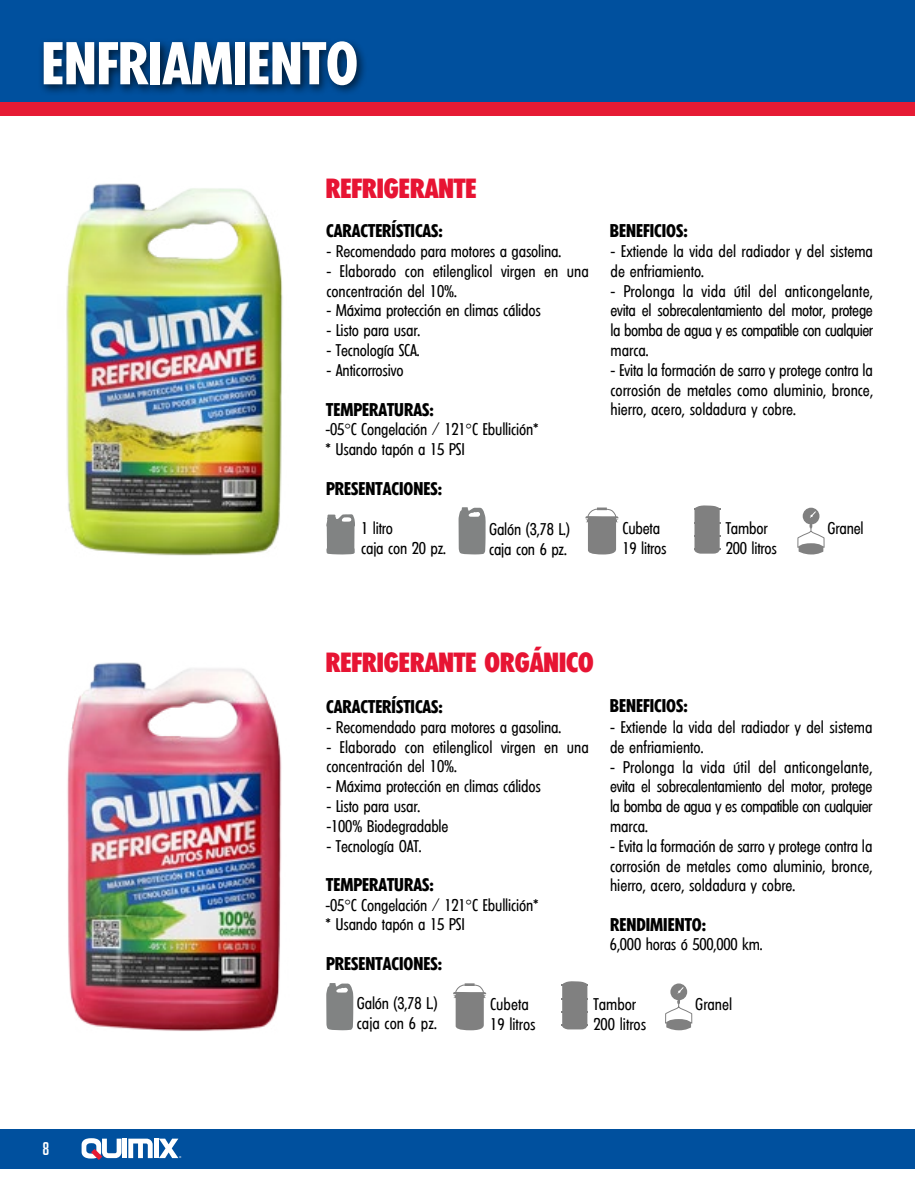
<style>
.page{position:relative;width:915px;height:1191px;background:#fff}
.page>*{position:absolute;margin:0;border:0;box-sizing:border-box;transform-origin:0 0}
.t1{font:600 condensed 58.5px "Limerick";color:#fff}
.t2{font:800 condensed 27px "Limerick";color:#e71433}
.t3{font:600 condensed 18px "Limerick";color:#000}
.t4{font:18px "Big Noodle Titling";color:#fff}
.t5{font:condensed 16.5px/19.8px "Limerick";letter-spacing:-.01em;color:#000}
.t6{font:800 condensed 2.7px "Limerick";color:#fff}
.s1{font-family:"Times New Roman";font-stretch:normal}
</style>
<div class="page">
<svg style="left:326px;top:514px;width:29px;height:40px"></svg>
<svg style="left:585px;top:507px;width:33px;height:47px"></svg>
<svg style="left:458px;top:507px;width:27px;height:47px"></svg>
<div style="left:802px;top:508px;width:17px;height:16px;background:#808080;border-radius:50%"></div>
<svg style="left:797px;top:524px;width:27px;height:30px"></svg>
<svg style="left:810px;top:511px;width:6px;height:7px"></svg>
<svg style="left:694px;top:505px;width:25px;height:48px"></svg>
<div style="left:0;top:1128px;width:914px;height:40px;background:#00509e"></div>
<svg style="left:453px;top:983px;width:33px;height:47px"></svg>
<svg style="left:326px;top:983px;width:27px;height:47px"></svg>
<div style="left:670px;top:983px;width:17px;height:17px;background:#808080;border-radius:50%"></div>
<svg style="left:665px;top:999px;width:27px;height:31px"></svg>
<svg style="left:678px;top:987px;width:6px;height:6px"></svg>
<svg style="left:561px;top:981px;width:26px;height:48px"></svg>
<img style="left:66px;top:183px;width:217px;height:373px">
<img style="left:67px;top:662px;width:215px;height:369px">
<div style="left:122px;top:1138px;width:5px;height:20px;background:#fff"></div>
<svg style="left:128px;top:1138px;width:25px;height:20px"></svg>
<hr style="left:154px;top:1138px;width:4px;height:20px;background:#fff">
<svg style="left:159px;top:1138px;width:19px;height:20px"></svg>
<svg style="left:82px;top:1138px;width:39px;height:22px"></svg>
<div style="left:0;top:0;width:914px;height:107px;background:#00509e"></div>
<div style="left:0;top:102px;width:914px;height:14px;background:#e61b34"></div>
<div style="left:38px;top:38px;width:330px;height:57px;background:#000;opacity:.65"></div>
<h1 class="t1" style="left:41px;top:29px;width:290px">ENFRIAMIENTO</h1>
<h2 class="t2" style="left:325px;top:172px;width:152px">REFRIGERANTE</h2>
<p class="t3" style="left:326px;top:220px;width:118px">CARACTERÍSTICAS:</p>
<p class="t5" style="left:326px;top:242px;width:236px">- Recomendado para motores a gasolina.</p>
<p class="t5" style="left:326px;top:262px;width:264px">- Elaborado con etilenglicol virgen en una concentración del 10%.</p>
<p class="t5" style="left:326px;top:301px;width:216px">- Máxima protección en climas cálidos</p>
<p class="t5" style="left:326px;top:321px;width:95px">- Listo para usar.</p>
<p class="t5" style="left:326px;top:341px;width:95px">- Tecnología SCA.</p>
<p class="t5" style="left:326px;top:361px;width:79px">- Anticorrosivo</p>
<p class="t3" style="left:326px;top:399px;width:46px">TEMPERATURAS</p>
<p class="t3" style="left:429px;top:399px;width:6px">:</p>
<p class="t5" style="left:325px;top:420px;width:214px">-05<span class="s1">°</span>C Congelación / 121<span class="s1">°</span>C Ebullición* * Usando tapón a 15 PSI</p>
<p class="t3" style="left:326px;top:478px;width:18px">PRESE</p>
<p class="t3" style="left:365px;top:478px;width:78px">NTACIONES:</p>
<p class="t3" style="left:609px;top:220px;width:79px">BENEFICIOS:</p>
<p class="t5" style="left:610px;top:242px;width:264px">- Extiende la vida del radiador y del sistema de enfriamiento.</p>
<p class="t5" style="left:610px;top:281px;width:264px;text-align:justify">- Prolonga la vida útil del anticongelante, evita el sobrecalentamiento del motor, protege la bomba de agua y es compatible con cualquier marca.</p>
<p class="t5" style="left:610px;top:360px;width:264px;text-align:justify">- Evita la formación de sarro y protege contra la corrosión de metales como aluminio, bronce, hierro, acero, soldadura y cobre.</p>
<p class="t5" style="left:361px;top:518px;width:86px">1 litro<br>caja con 20 pz.</p>
<p class="t5" style="left:489px;top:519px;width:82px">Galón (3,78 L.) caja con 6 pz.</p>
<p class="t5" style="left:622px;top:519px;width:46px">Cubeta<br>19 litros</p>
<h2 class="t2" style="left:325px;top:646px;width:269px">REFRIGERANTE ORGÁNICO</h2>
<p class="t3" style="left:326px;top:695px;width:118px">CARACTERÍSTICAS:</p>
<p class="t3" style="left:609px;top:695px;width:79px">BENEFICIOS:</p>
<p class="t5" style="left:725px;top:519px;width:53px">Tambor<br>200 litros</p>
<p class="t5" style="left:827px;top:519px;width:38px">Granel</p>
<p class="t5" style="left:326px;top:717px;width:236px">- Recomendado para motores a gasolina.</p>
<p class="t5" style="left:326px;top:737px;width:264px">- Elaborado con etilenglicol virgen en una concentración del 10%.</p>
<p class="t5" style="left:326px;top:777px;width:216px">- Máxima protección en climas cálidos</p>
<p class="t5" style="left:326px;top:797px;width:124px">- Listo para usar. -100% Biodegradable</p>
<p class="t5" style="left:326px;top:836px;width:96px">- Tecnología OAT.</p>
<p class="t3" style="left:326px;top:874px;width:46px">TEMPERATURAS</p>
<p class="t3" style="left:429px;top:874px;width:6px">:</p>
<p class="t5" style="left:325px;top:895px;width:214px">-05<span class="s1">°</span>C Congelación / 121<span class="s1">°</span>C Ebullición* * Usando tapón a 15 PSI</p>
<p class="t3" style="left:326px;top:952px;width:18px">PRESE</p>
<p class="t3" style="left:365px;top:952px;width:78px">NTACIONES:</p>
<p class="t5" style="left:609px;top:717px;width:264px">- Extiende la vida del radiador y del sistema de enfriamiento.</p>
<p class="t5" style="left:609px;top:757px;width:264px;text-align:justify">- Prolonga la vida útil del anticongelante, evita el sobrecalentamiento del motor, protege la bomba de agua y es compatible con cualquier marca.</p>
<p class="t5" style="left:609px;top:836px;width:264px;text-align:justify">- Evita la formación de sarro y protege contra la corrosión de metales como aluminio, bronce, hierro, acero, soldadura y cobre.</p>
<p class="t3" style="left:609px;top:914px;width:97px">RENDIMIENTO:</p>
<p class="t5" style="left:609px;top:935px;width:154px">6,000 horas ó 500,000 km.</p>
<p class="t4" style="left:42px;top:1138px;width:8px">8</p>
<p class="t6" style="left:179px;top:1155px;width:4px">®</p>
<p class="t5" style="left:357px;top:994px;width:82px">Galón (3,78 L.) caja con 6 pz.</p>
<p class="t5" style="left:490px;top:994px;width:47px">Cubeta<br>19 litros</p>
<p class="t5" style="left:593px;top:994px;width:54px">Tambor<br>200 litros</p>
<p class="t5" style="left:695px;top:994px;width:38px">Granel</p>
</div>
